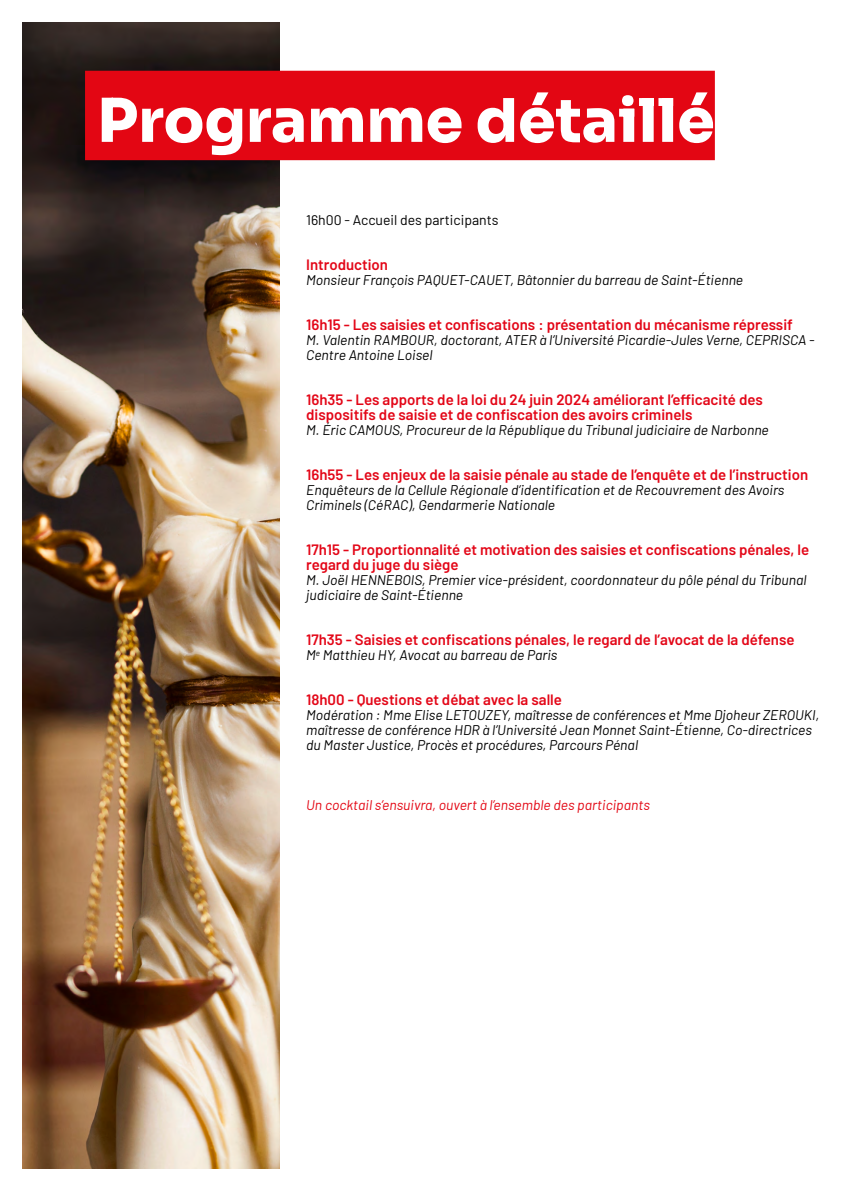
<style>
.page{position:relative;width:842px;height:1191px;background:#fff}
.page>*{position:absolute;margin:0;border:0;box-sizing:border-box;transform-origin:0 0}
.t1{font:60px "Sora";color:#fff}
.t2{font:600 15px/15px "Barlow";color:#e30617}
.t3{font:italic 14px/15px "Barlow";color:#000}
.t4{font:italic 14px "Barlow";color:#e30613}
.t5{font:14px "Barlow";color:#000}
</style>
<div class="page">
<img style="left:23px;top:23px;width:256px;height:1145px">
<div style="left:85px;top:71px;width:630px;height:89px;background:#e30613"></div>
<h1 class="t1" style="left:97px;top:71px;width:619px">Programme détaillé</h1>
<p class="t5" style="left:306px;top:210px;width:194px">16h00 - Accueil des participants</p>
<p class="t2" style="left:306px;top:256px;width:83px">Introduction</p>
<p class="t3" style="left:306px;top:272px;width:438px">Monsieur François PAQUET-CAUET, Bâtonnier du barreau de Saint-Étienne</p>
<p class="t2" style="left:306px;top:316px;width:488px">16h15 - Les saisies et confiscations : présentation du mécanisme répressif</p>
<p class="t3" style="left:306px;top:332px;width:510px">M. Valentin RAMBOUR, doctorant, ATER à l’Université Picardie-Jules Verne, CEPRISCA -<br>Centre Antoine Loisel</p>
<p class="t2" style="left:306px;top:391px;width:458px">16h35 - Les apports de la loi du 24 juin 2024 améliorant l’efficacité des dispositifs de saisie et de confiscation des avoirs criminels</p>
<p class="t3" style="left:306px;top:422px;width:464px">M. Éric CAMOUS, Procureur de la République du Tribunal judiciaire de Narbonne</p>
<p class="t2" style="left:306px;top:466px;width:503px">16h55 - Les enjeux de la saisie pénale au stade de l’enquête et de l’instruction</p>
<p class="t3" style="left:306px;top:482px;width:480px">Enquêteurs de la Cellule Régionale d’identification et de Recouvrement des Avoirs<br>Criminels (CéRAC), Gendarmerie Nationale</p>
<p class="t2" style="left:306px;top:541px;width:505px">17h15 - Proportionnalité et motivation des saisies et confiscations pénales, le regard du juge du siège</p>
<p class="t3" style="left:306px;top:572px;width:502px">M. Joël HENNEBOIS, Premier vice-président, coordonnateur du pôle pénal du Tribunal judiciaire de Saint-Étienne</p>
<p class="t2" style="left:306px;top:631px;width:490px">17h35 - Saisies et confiscations pénales, le regard de l’avocat de la défense</p>
<p class="t3" style="left:306px;top:647px;width:253px">M<sup>e</sup> Matthieu HY, Avocat au barreau de Paris</p>
<p class="t2" style="left:306px;top:691px;width:257px">18h00 - Questions et débat avec la salle</p>
<p class="t3" style="left:306px;top:707px;width:515px">Modération : Mme Elise LETOUZEY, maîtresse de conférences et Mme Djoheur ZEROUKI, maîtresse de conférence HDR à l’Université Jean Monnet Saint-Étienne, Co-directrices du Master Justice, Procès et procédures, Parcours Pénal</p>
<p class="t4" style="left:306px;top:795px;width:345px">Un cocktail s’ensuivra, ouvert à l’ensemble des participants</p>
</div>
